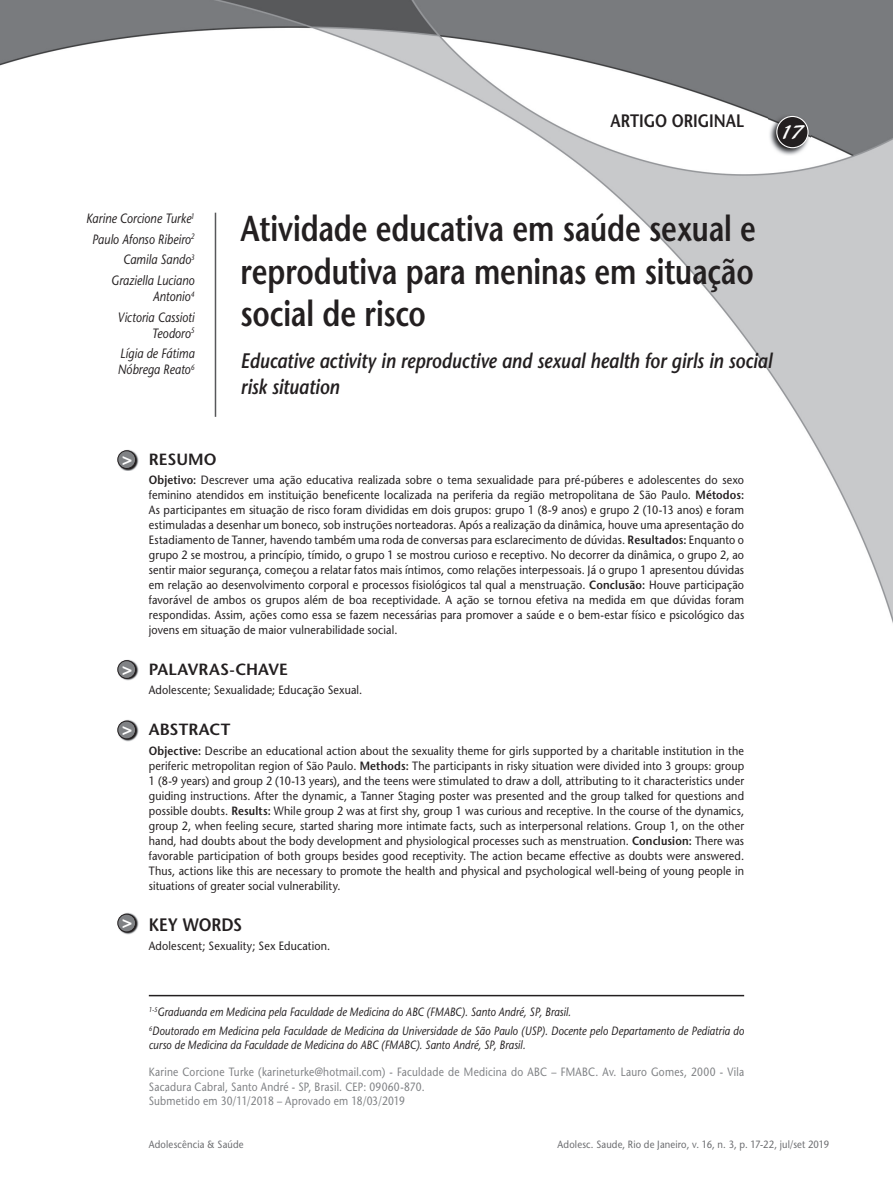
<style>
.page{position:relative;width:893px;height:1191px;background:#fff}
.page>*{position:absolute;margin:0;border:0;box-sizing:border-box;transform-origin:0 0}
.t1{font:600 36px/42px "Stone Sans";letter-spacing:-.005em;color:#231f20;text-align:justify;scale:.8 1}
.t2{font:italic 600 21px/25.5px "Stone Sans";letter-spacing:-.005em;color:#231f20;scale:.85 1}
.t3{font:21px "Blacklight D";color:#fff}
.t4{font:600 18px "Stone Sans";color:#231f20;scale:.85 1}
.t5{font:600 18px "Stone Sans";color:#231f20;scale:.9 1}
.t6{font:700 17.25px "Helvetica";color:#fff}
.t7{font:600 16.2px "Stone Sans";letter-spacing:.005em;color:#231f20}
.t8{font:italic 13.5px/20.4px "Stone Sans";letter-spacing:.005em;color:#231f20;text-align:right;scale:.85 1}
.t9{font:12px/15px "Stone Sans";letter-spacing:.01em;color:#231f20;text-align:justify;scale:.9 1}
.t10{font:italic 12px/18.6px "Stone Sans";letter-spacing:.01em;color:#231f20;scale:.85 1}
.t11{font:12px/14.4px "Stone Sans";letter-spacing:.02em;color:#808285;scale:.85 1}
.t12{font:10.5px "Stone Sans";letter-spacing:.02em;color:#6c6d70;scale:.9 1}
.s1{font-weight:600}
</style>
<div class="page">
<img style="left:0;top:0;width:893px;height:742px">
<img style="left:769px;top:114px;width:41px;height:42px">
<div style="left:777px;top:116px;width:31px;height:32px;background:#231f20;border-radius:50%"></div>
<div style="left:776px;top:116px;width:33px;height:32px;border:1px solid #fff;border-radius:50%"></div>
<hr style="left:215px;top:213px;width:1px;height:204px;background:#57585a">
<hr style="left:149px;top:994px;width:595px;height:2px;background:#231f20">
<img style="left:118px;top:449px;width:21px;height:22px">
<div style="left:118px;top:451px;width:18px;height:17px;background:#808285;border-radius:50%"></div>
<div style="left:117px;top:450px;width:19px;height:19px;border:1px solid #231f20;border-radius:50%"></div>
<img style="left:118px;top:659px;width:21px;height:21px">
<div style="left:118px;top:660px;width:18px;height:18px;background:#808285;border-radius:50%"></div>
<div style="left:117px;top:660px;width:19px;height:19px;border:1px solid #231f20;border-radius:50%"></div>
<img style="left:118px;top:720px;width:21px;height:21px">
<div style="left:118px;top:721px;width:18px;height:18px;background:#808285;border-radius:50%"></div>
<div style="left:117px;top:720px;width:19px;height:19px;border:1px solid #231f20;border-radius:50%"></div>
<img style="left:118px;top:913px;width:21px;height:21px">
<div style="left:118px;top:914px;width:18px;height:18px;background:#808285;border-radius:50%"></div>
<div style="left:117px;top:913px;width:19px;height:19px;border:1px solid #231f20;border-radius:50%"></div>
<h3 class="t4" style="left:611px;top:110px;width:159px">ARTIGO ORIGINAL</h3>
<h2 class="t3" style="left:780px;top:119px;width:26px">17</h2>
<p class="t8" style="left:86px;top:209px;width:129px">Karine Corcione Turke<sup>1<br></sup>Paulo Afonso Ribeiro<sup>2<br></sup>Camila Sando<sup>3<br></sup>Graziella Luciano</p>
<p class="t8" style="left:118px;top:286px;width:92px">Antonio<sup>4<br></sup>Victoria Cassioti</p>
<p class="t8" style="left:120px;top:323px;width:89px">Teodoro<sup>5<br></sup>Lígia de Fátima</p>
<p class="t8" style="left:118px;top:359px;width:92px">Nóbrega Reato<sup>6</sup></p>
<h1 class="t1" style="left:241px;top:208px;width:646px">Atividade educativa em saúde sexual e reprodutiva para meninas em situação social de risco</h1>
<h2 class="t2" style="left:241px;top:348px;width:627px">Educative activity in reproductive and sexual health for girls in social risk situation</h2>
<h3 class="t6" style="left:122px;top:448px;width:12px">&gt;</h3>
<h3 class="t6" style="left:122px;top:658px;width:12px">&gt;</h3>
<h3 class="t6" style="left:122px;top:718px;width:12px">&gt;</h3>
<h3 class="t6" style="left:122px;top:911px;width:12px">&gt;</h3>
<h3 class="t7" style="left:149px;top:449px;width:69px">RESUMO</h3>
<p class="t9" style="left:149px;top:472px;width:663px"><span class="s1">Objetivo:</span> Descrever uma ação educativa realizada sobre o tema sexualidade para pré-púberes e adolescentes do sexo feminino atendidos em instituição beneficente localizada na periferia da região metropolitana de São Paulo. <span class="s1">Métodos:<br></span>As participantes em situação de risco foram divididas em dois grupos: grupo 1 (8-9 anos) e grupo 2 (10-13 anos) e foram estimuladas a desenhar um boneco, sob instruções norteadoras. Após a realização da dinâmica, houve uma apresentação do Estadiamento de Tanner, havendo também uma roda de conversas para esclarecimento de dúvidas. <span class="s1">Resultados:</span> Enquanto o grupo 2 se mostrou, a princípio, tímido, o grupo 1 se mostrou curioso e receptivo. No decorrer da dinâmica, o grupo 2, ao sentir maior segurança, começou a relatar fatos mais íntimos, como relações interpessoais. Já o grupo 1 apresentou dúvidas em relação ao desenvolvimento corporal e processos fisiológicos tal qual a menstruação. <span class="s1">Conclusão:</span> Houve participação favorável de ambos os grupos além de boa receptividade. A ação se tornou efetiva na medida em que dúvidas foram respondidas. Assim, ações como essa se fazem necessárias para promover a saúde e o bem-estar físico e psicológico das jovens em situação de maior vulnerabilidade social.</p>
<h3 class="t7" style="left:149px;top:659px;width:141px">PALAVRAS-CHAVE</h3>
<p class="t9" style="left:149px;top:682px;width:239px">Adolescente; Sexualidade; Educação Sexual.</p>
<h3 class="t7" style="left:149px;top:720px;width:83px">ABSTRACT</h3>
<p class="t9" style="left:149px;top:743px;width:663px"><span class="s1">Objective:</span> Describe an educational action about the sexuality theme for girls supported by a charitable institution in the periferic metropolitan region of São Paulo. <span class="s1">Methods:</span> The participants in risky situation were divided into 3 groups: group 1 (8-9 years) and group 2 (10-13 years), and the teens were stimulated to draw a doll, attributing to it characteristics under guiding instructions. After the dynamic, a Tanner Staging poster was presented and the group talked for questions and possible doubts. <span class="s1">Results:</span> While group 2 was at first shy, group 1 was curious and receptive. In the course of the dynamics, group 2, when feeling secure, started sharing more intimate facts, such as interpersonal relations. Group 1, on the other hand, had doubts about the body development and physiological processes such as menstruation. <span class="s1">Conclusion:</span> There was favorable participation of both groups besides good receptivity. The action became effective as doubts were answered.<br>Thus, actions like this are necessary to promote the health and physical and psychological well-being of young people in situations of greater social vulnerability.</p>
<h3 class="t5" style="left:149px;top:913px;width:105px">KEY WORDS</h3>
<p class="t9" style="left:149px;top:938px;width:203px">Adolescent; Sexuality; Sex Education.</p>
<p class="t10" style="left:149px;top:1002px;width:702px"><sup>1-5</sup>Graduanda em Medicina pela Faculdade de Medicina do ABC (FMABC). Santo André, SP, Brasil.<br><sup>6</sup>Doutorado em Medicina pela Faculdade de Medicina da Universidade de São Paulo (USP). Docente pelo Departamento de Pediatria do</p>
<p class="t10" style="left:149px;top:1035px;width:445px">curso de Medicina da Faculdade de Medicina do ABC (FMABC). Santo André, SP, Brasil.</p>
<p class="t11" style="left:149px;top:1065px;width:702px">Karine Corcione Turke (karineturke@hotmail.com) - Faculdade de Medicina do ABC – FMABC. Av. Lauro Gomes, 2000 - Vila<br>Sacadura Cabral, Santo André - SP, Brasil. CEP: 09060-870.<br>Submetido em 30/11/2018 – Aprovado em 18/03/2019</p>
<p class="t12" style="left:149px;top:1138px;width:107px">Adolescência &amp; Saúde</p>
<p class="t12" style="left:558px;top:1138px;width:303px">Adolesc. Saude, Rio de Janeiro, v. 16, n. 3, p. 17-22, jul/set 2019</p>
</div>
